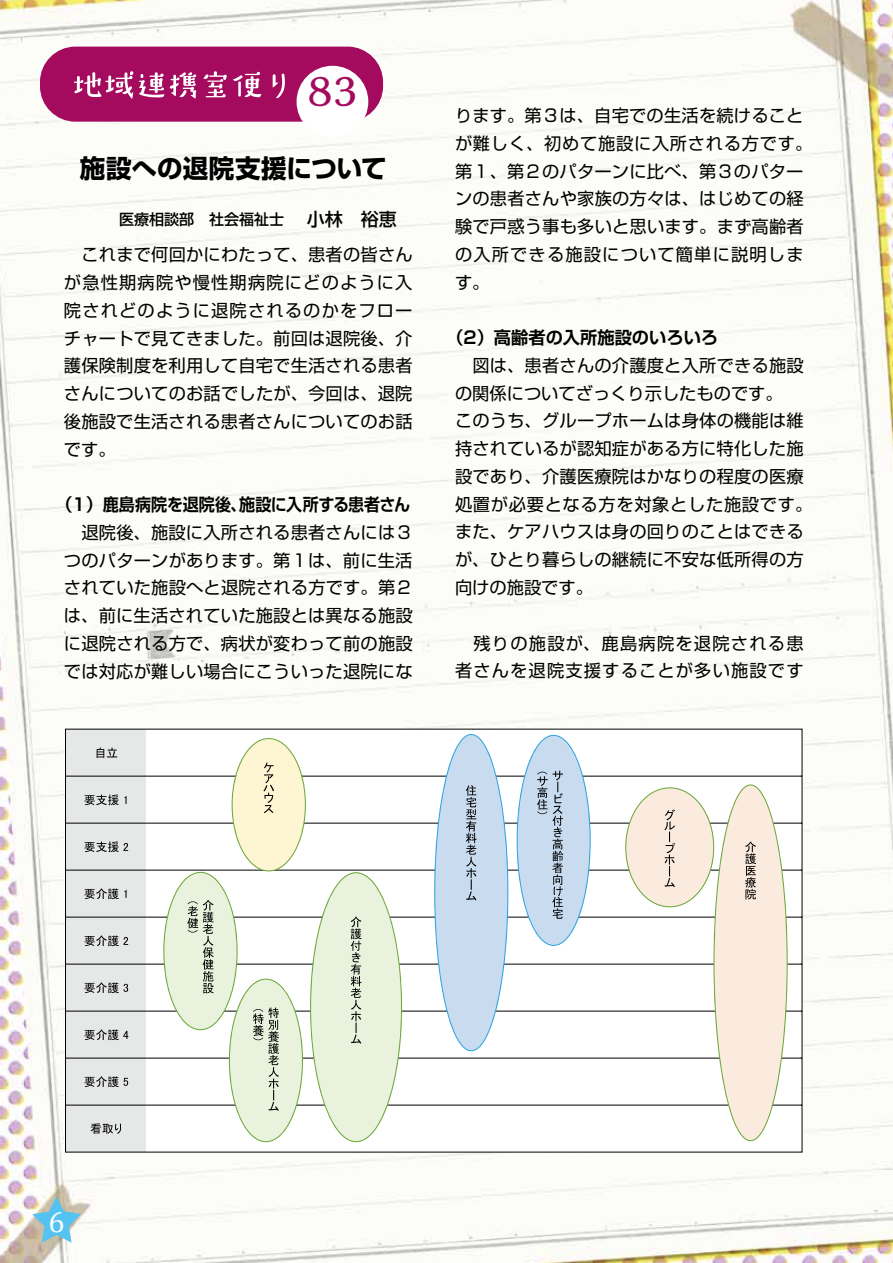
<style>
.page{position:relative;width:893px;height:1263px;background:#fff}
.page>*{position:absolute;margin:0;border:0;box-sizing:border-box;transform-origin:0 0}
.t1{font:700 42px "Kaimin Tu Std";color:#a40b5e}
.t2{font:29.25px "Cambria";color:#fff}
.t3{font:700 25.5px "Shin Go Pro";letter-spacing:.01em;color:#000}
.t4{font:500 18px "Shin Go Pro";color:#000}
.t5{font:17.25px/27.8px "Shin Go Pro";letter-spacing:.01em;color:#000}
.t6{font:700 17.25px "Shin Go Pro De";color:#000}
.t7{font:17.25px/27.8px "Shin Go Pro";letter-spacing:.065em;color:#000}
.t8{font:500 15px "Shin Go Pro";color:#000}
</style>
<div class="page">
<img style="left:0;top:0;width:893px;height:1263px">
<div style="left:40px;top:47px;width:343px;height:75px;background:#a40b5e;border-radius:35px"></div>
<svg style="left:74px;top:71px;width:59px;height:28px"></svg>
<svg style="left:139px;top:72px;width:25px;height:25px"></svg>
<svg style="left:170px;top:72px;width:26px;height:26px"></svg>
<svg style="left:203px;top:71px;width:24px;height:26px"></svg>
<svg style="left:233px;top:72px;width:28px;height:25px"></svg>
<svg style="left:273px;top:74px;width:12px;height:24px"></svg>
<div style="left:297px;top:66px;width:71px;height:72px;background:#fff;border-radius:50%"></div>
<svg style="left:65px;top:728px;width:738px;height:425px"></svg>
<svg style="left:97px;top:747px;width:20px;height:11px"></svg>
<svg style="left:84px;top:794px;width:43px;height:11px"></svg>
<svg style="left:84px;top:841px;width:44px;height:11px"></svg>
<svg style="left:84px;top:888px;width:43px;height:11px"></svg>
<svg style="left:84px;top:935px;width:44px;height:11px"></svg>
<svg style="left:84px;top:982px;width:44px;height:11px"></svg>
<svg style="left:84px;top:1029px;width:44px;height:11px"></svg>
<svg style="left:84px;top:1076px;width:44px;height:11px"></svg>
<svg style="left:91px;top:1123px;width:30px;height:11px"></svg>
<svg style="left:434px;top:734px;width:74px;height:317px"></svg>
<svg style="left:163px;top:738px;width:239px;height:404px"></svg>
<svg style="left:625px;top:784px;width:163px;height:357px"></svg>
<svg style="left:517px;top:735px;width:74px;height:211px"></svg>
<svg style="left:32px;top:1196px;width:49px;height:47px;background:#a2cbd5"></svg>
<h1 class="t1" style="left:307px;top:61px;width:52px">83</h1>
<h3 class="t3" style="left:80px;top:148px;width:308px">施設への退院支援について</h3>
<p class="t8" style="left:119px;top:207px;width:166px">医療相談部　社会福祉士</p>
<p class="t4" style="left:307px;top:204px;width:92px">小林　裕恵</p>
<p class="t5" style="left:64px;top:239px;width:350px;text-align:justify">　これまで何回かにわたって、患者の皆さんが急性期病院や慢性期病院にどのように入院されどのように退院されるのかをフローチャートで見てきました。前回は退院後、介護保険制度を利用して自宅で生活される患者さんについてのお話でしたが、今回は、退院後施設で生活される患者さんについてのお話です。</p>
<p class="t6" style="left:55px;top:490px;width:356px">（1）鹿島病院を退院後、施設に入所する患者さん</p>
<p class="t5" style="left:64px;top:516px;width:350px;text-align:justify">　退院後、施設に入所される患者さんには３つのパターンがあります。第１は、前に生活されていた施設へと退院される方です。第２は、前に生活されていた施設とは異なる施設に退院される方で、病状が変わって前の施設では対応が難しい場合にこういった退院にな</p>
<p class="t5" style="left:455px;top:100px;width:359px">ります。第３は、自宅での生活を続けることが難しく、初めて施設に入所される方です。第１、第２のパターンに比べ、第３のパターンの患者さんや家族の方々は、はじめての経験で戸惑う事も多いと思います。まず高齢者の入所できる施設について簡単に説明します。</p>
<p class="t6" style="left:446px;top:323px;width:273px">（2）高齢者の入所施設のいろいろ</p>
<p class="t5" style="left:455px;top:349px;width:359px">　図は、患者さんの介護度と入所できる施設の関係についてざっくり示したものです。<br>このうち、グループホームは身体の機能は維持されているが認知症がある方に特化した施設であり、介護医療院はかなりの程度の医療処置が必要となる方を対象とした施設です。また、ケアハウスは身の回りのことはできるが、ひとり暮らしの継続に不安な低所得の方向けの施設です。</p>
<p class="t7" style="left:455px;top:627px;width:350px">　残りの施設が、鹿島病院を退院される患者さんを退院支援することが多い施設です</p>
<h2 class="t2" style="left:49px;top:1205px;width:18px">6</h2>
</div>
